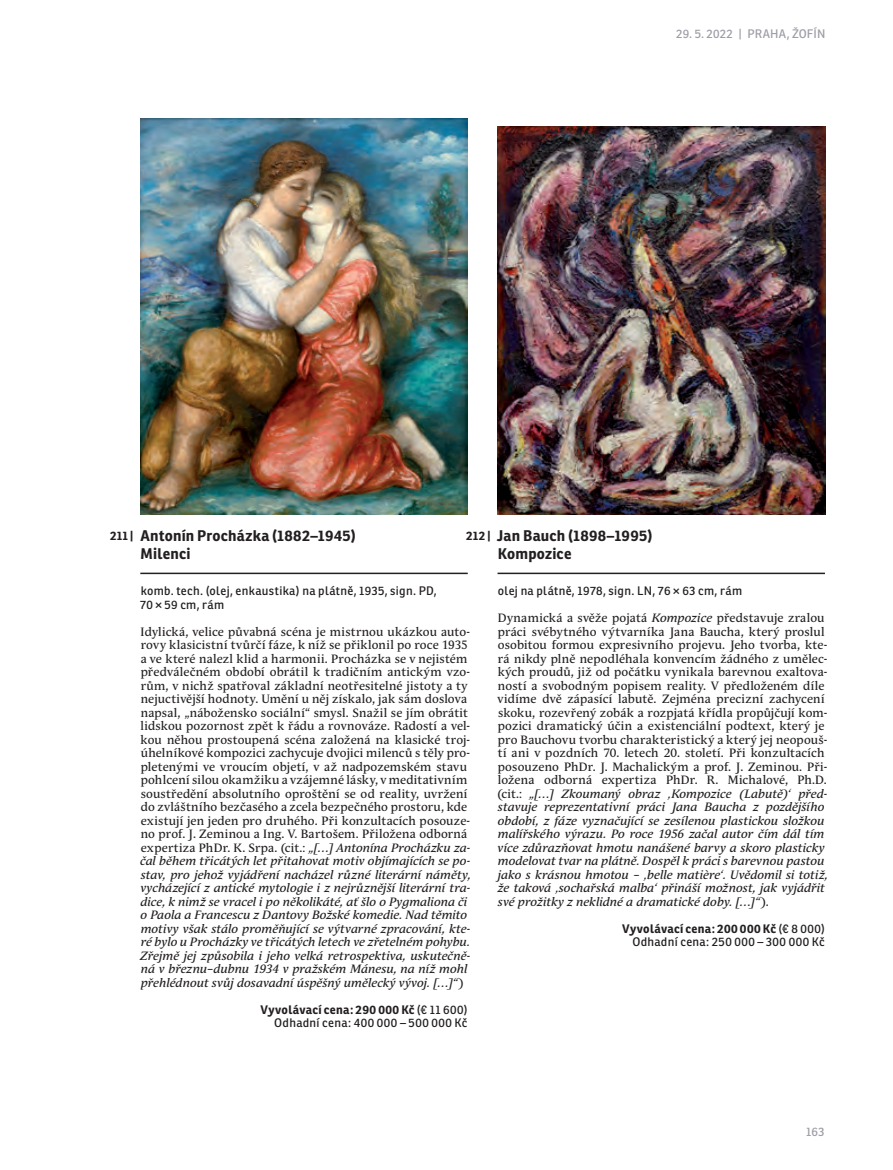
<style>
.page{position:relative;width:893px;height:1170px;background:#fff}
.page>*{position:absolute;margin:0;border:0;box-sizing:border-box;transform-origin:0 0}
.t1{font:700 15px/18px "Ronnia";letter-spacing:.015em;color:#231f20}
.t2{font:12px/13.5px "Andulka Text Pro";letter-spacing:.015em;color:#231f20}
.t3{font:12px/13.5px "Ronnia";letter-spacing:.025em;color:#231f20;text-align:right}
.t4{font:12px "Ronnia";letter-spacing:.02em;color:#9d9ea7}
.t5{font:700 12px "Ronnia";letter-spacing:.02em;color:#231f20}
.s1{font-style:italic}
.s2{font-weight:700}
</style>
<div class="page">
<hr style="left:140px;top:572px;width:328px;height:2px;background:#231f20">
<hr style="left:497px;top:572px;width:328px;height:2px;background:#231f20">
<img style="left:140px;top:118px;width:328px;height:396px">
<img style="left:497px;top:127px;width:329px;height:387px">
<p class="t4" style="left:676px;top:27px;width:151px">29. 5. 2022 | PRAHA, ŽOFÍN</p>
<p class="t5" style="left:110px;top:527px;width:25px">211 |</p>
<p class="t1" style="left:497px;top:526px;width:157px">Jan Bauch (1898–1995)<br>Kompozice</p>
<p class="t3" style="left:498px;top:584px;width:246px">olej na plátně, 1978, sign. LN, 76 × 63 cm, rám</p>
<p class="t2" style="left:497px;top:611px;width:332px">Dynamická a svěže pojatá <span class="s1">Kompozice</span> představuje zralou práci svébytného výtvarníka Jana Baucha, který proslul osobitou formou expresivního projevu. Jeho tvorba, kte&shy;rá nikdy plně nepodléhala konvencím žádného z umělec&shy;kých proudů, již od počátku vynikala barevnou exaltova&shy;ností a svobodným popisem reality. V předloženém díle vidíme dvě zápasící labutě. Zejména precizní zachycení skoku, rozevřený zobák a rozpjatá křídla propůjčují kom&shy;pozici dramatický účin a existenciální podtext, který je pro Bauchovu tvorbu charakteristický a který jej neopouš&shy;tí ani v pozdních 70. letech 20. století. Při konzultacích posouzeno PhDr. J. Machalickým a prof. J. Zeminou. Při&shy;ložena odborná expertiza PhDr. R. Michalové, Ph.D. (cit.: <span class="s1">„[…] Zkoumaný obraz ‚Kompozice (Labutě)‘ před&shy;stavuje reprezentativní práci Jana Baucha z pozdějšího období, z fáze vyznačující se zesílenou plastickou složkou malířského výrazu. Po roce 1956 začal autor čím dál tím více zdůrazňovat hmotu nanášené barvy a skoro plasticky modelovat tvar na plátně. Dospěl k práci s barevnou pastou jako s krásnou hmotou – ‚belle matière‘. Uvědomil si totiž, že taková ‚sochařská malba‘ přináší možnost, jak vyjádřit své prožitky z neklidné a dramatické doby. […]“</span>).</p>
<p class="t3" style="left:622px;top:921px;width:204px"><span class="s2">Vyvolávací cena: 200 000 Kč</span> (€ 8 000)<br>Odhadní cena: 250 000 – 300 000 Kč</p>
<p class="t1" style="left:140px;top:526px;width:217px">Antonín Procházka (1882–1945)<br>Milenci</p>
<p class="t3" style="left:140px;top:584px;width:298px;text-align:left">komb. tech. (olej, enkaustika) na plátně, 1935, sign. PD,<br>70 × 59 cm, rám</p>
<p class="t2" style="left:140px;top:624px;width:332px">Idylická, velice půvabná scéna je mistrnou ukázkou auto&shy;rovy klasicistní tvůrčí fáze, k níž se přiklonil po roce 1935 a ve které nalezl klid a harmonii. Procházka se v nejistém předválečném období obrátil k tradičním antickým vzo&shy;rům, v nichž spatřoval základní neotřesitelné jistoty a ty nejuctivější hodnoty. Umění u něj získalo, jak sám doslova napsal, „nábožensko sociální“ smysl. Snažil se jím obrátit lidskou pozornost zpět k řádu a rovnováze. Radostí a vel&shy;kou něhou prostoupená scéna založená na klasické troj&shy;úhelníkové kompozici zachycuje dvojici milenců s těly pro&shy;pletenými ve vroucím objetí, v až nadpozemském stavu pohlcení silou okamžiku a vzájemné lásky, v meditativním soustředění absolutního oproštění se od reality, uvržení do zvláštního bezčasého a zcela bezpečného prostoru, kde existují jen jeden pro druhého. Při konzultacích posouze&shy;no prof. J. Zeminou a Ing. V. Bartošem. Přiložena odborná expertiza PhDr. K. Srpa. (cit.: <span class="s1">„[…] Antonína Procházku za&shy;čal během třicátých let přitahovat motiv objímajících se po&shy;stav, pro jehož vyjádření nacházel různé literární náměty, vycházející z antické mytologie i z nejrůznější literární tra&shy;dice, k nimž se vracel i po několikáté, ať šlo o Pygmaliona či o Paola a Francescu z Dantovy Božské komedie. Nad těmito motivy však stálo proměňující se výtvarné zpracování, kte&shy;ré bylo u Procházky ve třicátých letech ve zřetelném pohybu.<br>Zřejmě jej způsobila i jeho velká retrospektiva, uskutečně&shy;ná v březnu–dubnu 1934 v pražském Mánesu, na níž mohl přehlédnout svůj dosavadní úspěšný umělecký vývoj. […]“</span>)</p>
<p class="t3" style="left:260px;top:1002px;width:209px"><span class="s2">Vyvolávací cena: 290 000 Kč</span> (€ 11 600)<br>Odhadní cena: 400 000 – 500 000 Kč</p>
<p class="t5" style="left:466px;top:527px;width:26px">212 |</p>
<p class="t4" style="left:806px;top:1124px;width:20px">163</p>
</div>
